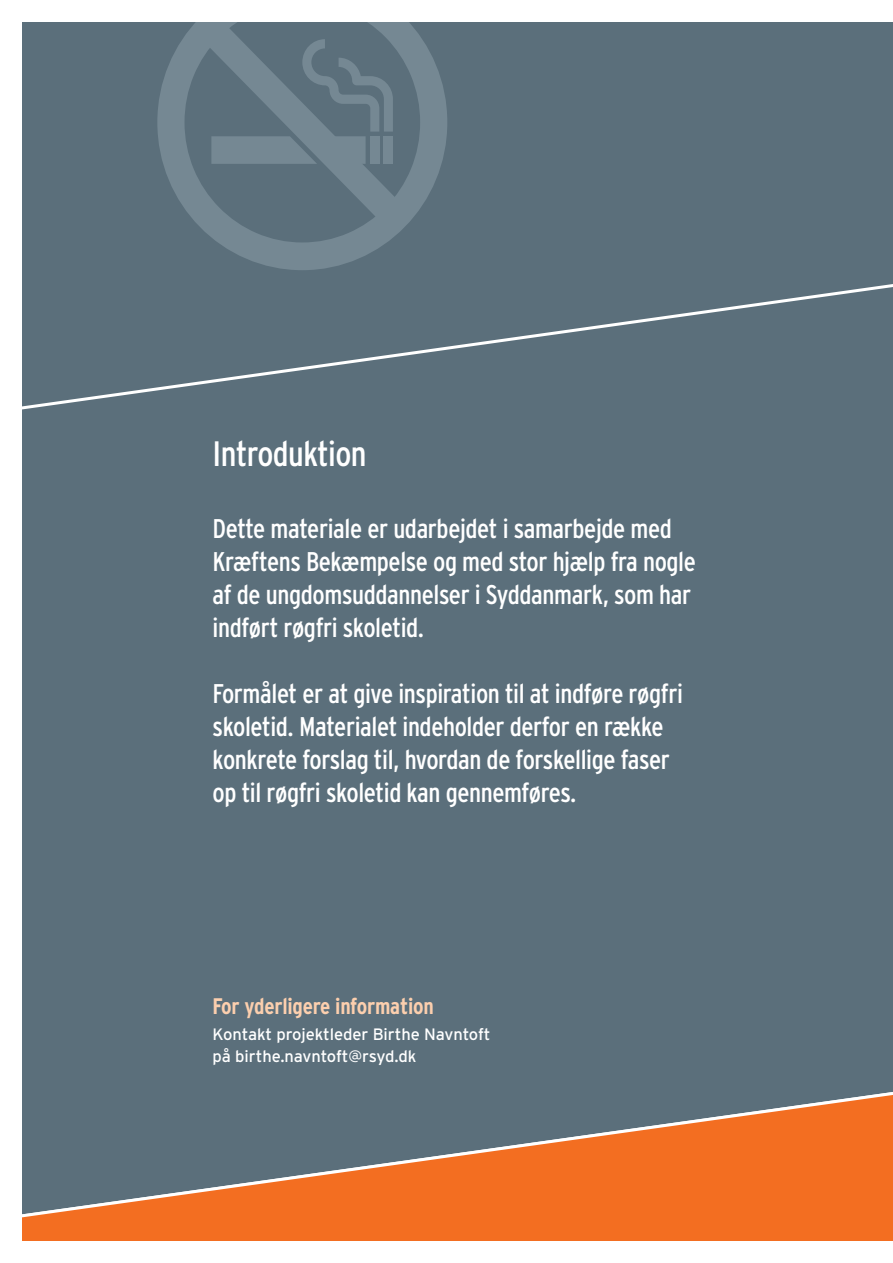
<style>
.page{position:relative;width:893px;height:1263px;background:#fff}
.page>*{position:absolute;margin:0;border:0;box-sizing:border-box;transform-origin:0 0}
.t1{font:condensed 35.25px "Interstate";letter-spacing:-.015em;color:#fff}
.t2{font:condensed 27px/33px "Interstate";letter-spacing:-.015em;color:#fff}
.t3{font:700 condensed 22.5px "Interstate";letter-spacing:-.01em;color:#fccfae}
.t4{font:16.5px/22.5px "Interstate";letter-spacing:-.005em;color:#fff}
</style>
<div class="page">
<div style="left:22px;top:22px;width:870px;height:937px;background:#5b6f7b"></div>
<div style="left:22px;top:1222px;width:871px;height:19px;background:#f36e21"></div>
<svg style="left:157px;top:22px;width:290px;height:130px;background:#6a7d89"></svg>
<svg style="left:200px;top:22px;width:205px;height:130px;background:#647883"></svg>
<svg style="left:22px;top:152px;width:871px;height:263px;background:#5e727d"></svg>
<svg style="left:22px;top:959px;width:871px;height:263px;background:#837066"></svg>
<h1 class="t1" style="left:213px;top:434px;width:156px">Introduktion</h1>
<p class="t2" style="left:213px;top:512px;width:485px">Dette materiale er udarbejdet i samarbejde med Kræftens Bekæmpelse og med stor hjælp fra nogle af de ungdomsuddannelser i Syddanmark, som har indført røgfri skoletid.</p>
<p class="t2" style="left:213px;top:677px;width:472px">Formålet er at give inspiration til at indføre røgfri skoletid. Materialet indeholder derfor en række konkrete forslag til, hvordan de forskellige faser op til røgfri skoletid kan gennemføres.</p>
<p class="t3" style="left:213px;top:994px;width:223px">For yderligere information</p>
<p class="t4" style="left:213px;top:1023px;width:279px">Kontakt projektleder Birthe Navntoft på birthe.navntoft@rsyd.dk</p>
</div>
